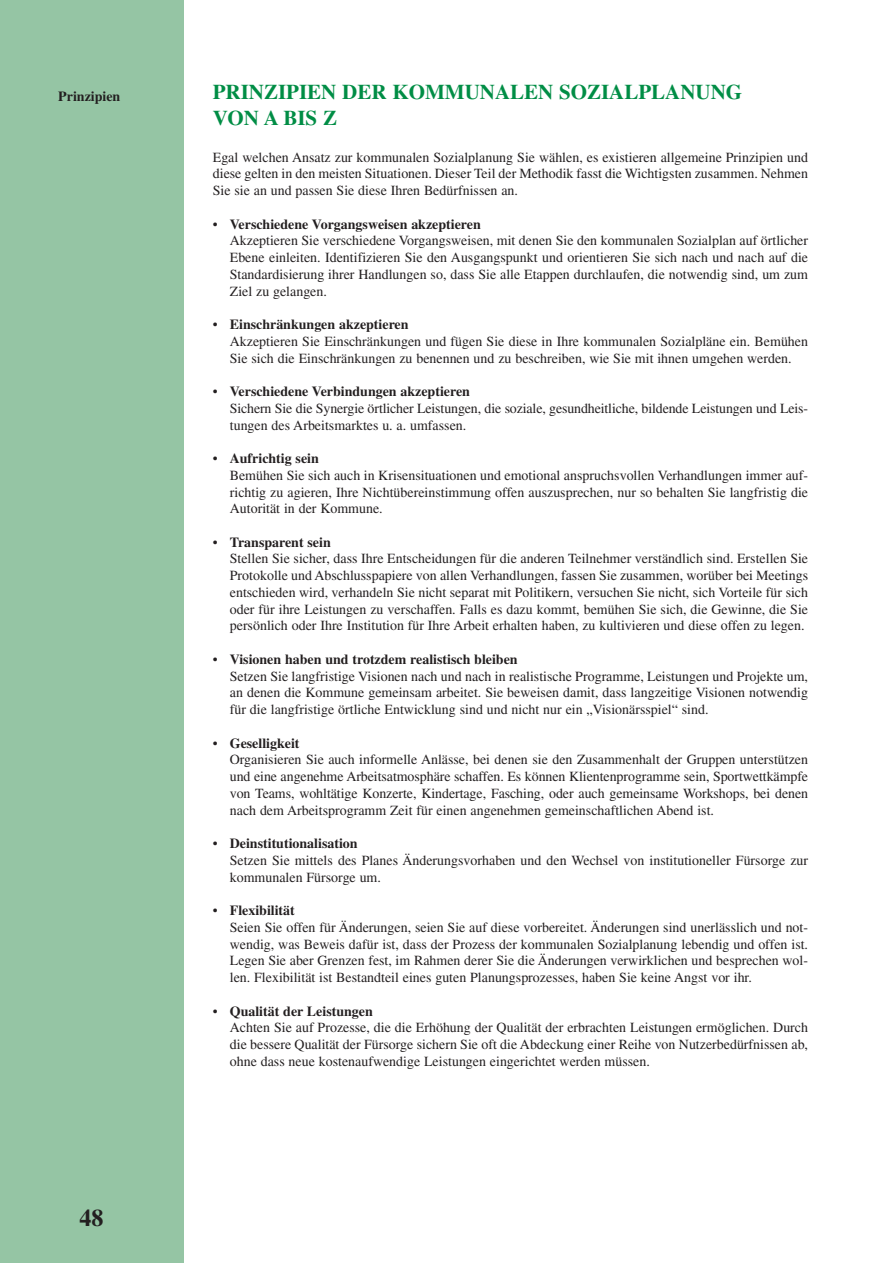
<style>
.page{position:relative;width:893px;height:1263px;background:#fff}
.page>*{position:absolute;margin:0;border:0;box-sizing:border-box;transform-origin:0 0}
.t1{font:700 24px "Times CE";color:#231f20}
.t2{font:700 21px/25.2px "Times CE";color:#008d45}
.t3{font:13.95px/16.8px "Times CE";color:#231f20}
.t4{font:700 13.95px "Times CE";color:#231f20}
.s1{font-weight:700}
</style>
<div class="page">
<div style="left:0;top:0;width:183px;height:1263px;background:#95c5a4"></div>
<p class="t4" style="left:58px;top:91px;width:63px">Prinzipien</p>
<h1 class="t1" style="left:80px;top:1210px;width:26px">48</h1>
<h2 class="t2" style="left:213px;top:82px;width:531px">PRINZIPIEN DER KOMMUNALEN SOZIALPLANUNG<br>VON A BIS Z</h2>
<p class="t3" style="left:213px;top:150px;width:597px;text-align:justify">Egal welchen Ansatz zur kommunalen Sozialplanung Sie wählen, es existieren allgemeine Prinzipien und diese gelten in den meisten Situationen. Dieser Teil der Methodik fasst die Wichtigsten zusammen. Nehmen Sie sie an und passen Sie diese Ihren Bedürfnissen an.</p>
<p class="t3" style="left:230px;top:217px;width:580px;text-indent:-17px">• <span class="s1">Verschiedene Vorgangsweisen akzeptieren<br></span>Akzeptieren Sie verschiedene Vorgangsweisen, mit denen Sie den kommunalen Sozialplan auf örtlicher Ebene einleiten. Identifizieren Sie den Ausgangspunkt und orientieren Sie sich nach und nach auf die Standardisierung ihrer Handlungen so, dass Sie alle Etappen durchlaufen, die notwendig sind, um zum Ziel zu gelangen.</p>
<p class="t3" style="left:230px;top:317px;width:580px;text-indent:-17px">• <span class="s1">Einschränkungen akzeptieren<br></span>Akzeptieren Sie Einschränkungen und fügen Sie diese in Ihre kommunalen Sozialpläne ein. Bemühen<br>Sie sich die Einschränkungen zu benennen und zu beschreiben, wie Sie mit ihnen umgehen werden.</p>
<p class="t3" style="left:230px;top:384px;width:580px;text-indent:-17px">• <span class="s1">Verschiedene Verbindungen akzeptieren<br></span>Sichern Sie die Synergie örtlicher Leistungen, die soziale, gesundheitliche, bildende Leistungen und Leis&shy;tungen des Arbeitsmarktes u. a. umfassen.</p>
<p class="t3" style="left:230px;top:451px;width:580px;text-indent:-17px">• <span class="s1">Aufrichtig sein<br></span>Bemühen Sie sich auch in Krisensituationen und emotional anspruchsvollen Verhandlungen immer auf&shy;richtig zu agieren, Ihre Nichtübereinstimmung offen auszusprechen, nur so behalten Sie langfristig die Autorität in der Kommune.</p>
<p class="t3" style="left:230px;top:535px;width:580px;text-indent:-17px">• <span class="s1">Transparent sein<br></span>Stellen Sie sicher, dass Ihre Entscheidungen für die anderen Teilnehmer verständlich sind. Erstellen Sie Protokolle und Abschlusspapiere von allen Verhandlungen, fassen Sie zusammen, worüber bei Meetings entschieden wird, verhandeln Sie nicht separat mit Politikern, versuchen Sie nicht, sich Vorteile für sich oder für ihre Leistungen zu verschaffen. Falls es dazu kommt, bemühen Sie sich, die Gewinne, die Sie persönlich oder Ihre Institution für Ihre Arbeit erhalten haben, zu kultivieren und diese offen zu legen.</p>
<p class="t3" style="left:230px;top:652px;width:580px;text-indent:-17px">• <span class="s1">Visionen haben und trotzdem realistisch bleiben<br></span>Setzen Sie langfristige Visionen nach und nach in realistische Programme, Leistungen und Projekte um, an denen die Kommune gemeinsam arbeitet. Sie beweisen damit, dass langzeitige Visionen notwendig für die langfristige örtliche Entwicklung sind und nicht nur ein „Visionärsspiel“ sind.</p>
<p class="t3" style="left:230px;top:736px;width:580px;text-indent:-17px">• <span class="s1">Geselligkeit<br></span>Organisieren Sie auch informelle Anlässe, bei denen sie den Zusammenhalt der Gruppen unterstützen und eine angenehme Arbeitsatmosphäre schaffen. Es können Klientenprogramme sein, Sportwettkämpfe von Teams, wohltätige Konzerte, Kindertage, Fasching, oder auch gemeinsame Workshops, bei denen nach dem Arbeitsprogramm Zeit für einen angenehmen gemeinschaftlichen Abend ist.</p>
<p class="t3" style="left:230px;top:836px;width:580px;text-indent:-17px">• <span class="s1">Deinstitutionalisation<br></span>Setzen Sie mittels des Planes Änderungsvorhaben und den Wechsel von institutioneller Fürsorge zur kommunalen Fürsorge um.</p>
<p class="t3" style="left:230px;top:903px;width:580px;text-indent:-17px">• <span class="s1">Flexibilität<br></span>Seien Sie offen für Änderungen, seien Sie auf diese vorbereitet. Änderungen sind unerlässlich und not&shy;wendig, was Beweis dafür ist, dass der Prozess der kommunalen Sozialplanung lebendig und offen ist.<br>Legen Sie aber Grenzen fest, im Rahmen derer Sie die Änderungen verwirklichen und besprechen wol&shy;len. Flexibilität ist Bestandteil eines guten Planungsprozesses, haben Sie keine Angst vor ihr.</p>
<p class="t3" style="left:230px;top:1004px;width:580px;text-indent:-17px">• <span class="s1">Qualität der Leistungen<br></span>Achten Sie auf Prozesse, die die Erhöhung der Qualität der erbrachten Leistungen ermöglichen. Durch die bessere Qualität der Fürsorge sichern Sie oft die Abdeckung einer Reihe von Nutzerbedürfnissen ab, ohne dass neue kostenaufwendige Leistungen eingerichtet werden müssen.</p>
</div>
